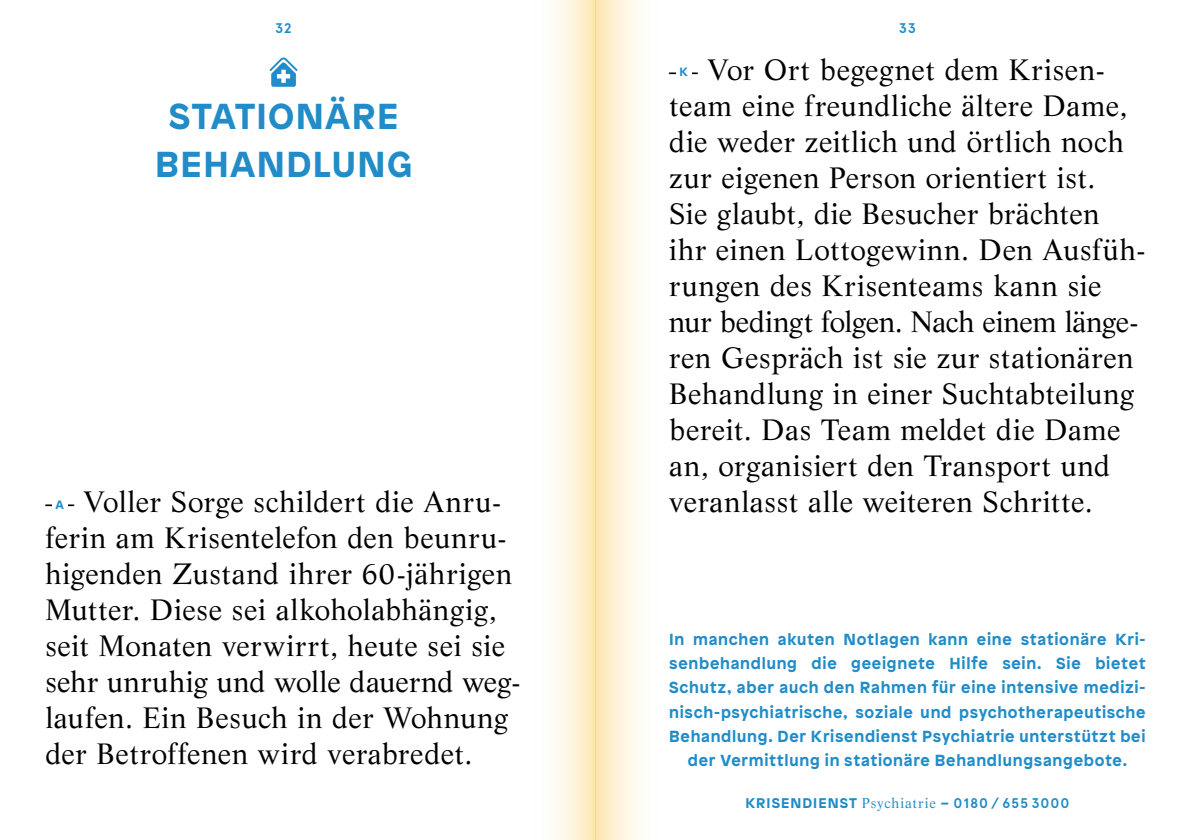
<style>
.page{position:relative;width:1191px;height:840px;background:#fff}
.page>*{position:absolute;margin:0;border:0;box-sizing:border-box;transform-origin:0 0}
.t1{font:700 36px/48px "Patron";letter-spacing:.035em;color:#218cc8;text-align:center}
.t2{font:28.8px/36px "Life LT";letter-spacing:.02em;color:#000}
.t3{font:700 16px/24px "Patron";letter-spacing:.045em;color:#218cc8;text-align:center}
.t4{font:700 14px "Patron";letter-spacing:.07em;color:#218cc8}
.t5{font:700 14px "Apercu";color:#218cc8}
.t6{font:700 12px "Patron";color:#218cc8}
.s1{font-family:"Life LT";font-weight:400}
.s2{font-family:"Apercu"}
</style>
<div class="page">
<div style="left:595px;top:0;width:74px;height:839px;background:linear-gradient(to right,#fdeabc,#fff)"></div>
<div style="left:522px;top:0;width:73px;height:839px;background:linear-gradient(to right,#fff,#fdecc1)"></div>
<svg style="left:269px;top:57px;width:29px;height:30px"></svg>
<p class="t5" style="left:275px;top:20px;width:18px">32</p>
<p class="t1" style="left:155px;top:89px;width:258px">STATIONÄRE<br>BEHANDLUNG</p>
<p class="t2" style="left:45px;top:483px;width:476px">— Voller Sorge schildert die Anru&shy;ferin am Krisentelefon den beunru&shy;higenden Zustand ihrer 60-jährigen Mutter. Diese sei alkoholabhängig, seit Monaten verwirrt, heute sei sie sehr unruhig und wolle dauernd weg&shy;laufen. Ein Besuch in der Wohnung der Betroffenen wird verabredet.</p>
<p class="t6" style="left:56px;top:495px;width:10px">A</p>
<p class="t5" style="left:898px;top:20px;width:19px">33</p>
<p class="t2" style="left:669px;top:51px;width:478px">— Vor Ort begegnet dem Krisen&shy;team eine freundliche ältere Dame, die weder zeitlich und örtlich noch zur eigenen Person orientiert ist.<br>Sie glaubt, die Besucher brächten<br>ihr einen Lottogewinn. Den Ausfüh&shy;rungen des Krisenteams kann sie nur bedingt folgen. Nach einem länge&shy;ren Gespräch ist sie zur stationären Behandlung in einer Suchtabteilung bereit. Das Team meldet die Dame an, organisiert den Transport und veranlasst alle weiteren Schritte.</p>
<p class="t6" style="left:679px;top:63px;width:10px">K</p>
<p class="t3" style="left:669px;top:626px;width:478px">In manchen akuten Notlagen kann eine stationäre Kri&shy;senbehandlung die geeignete Hilfe sein. Sie bietet Schutz, aber auch den Rahmen für eine intensive medizi&shy;nisch-psychiatrische, soziale und psychotherapeutische Behandlung. Der Krisendienst Psychiatrie unterstützt bei der Vermittlung in stationäre Behandlungsangebote.</p>
<p class="t4" style="left:745px;top:791px;width:325px">KRISENDIENST <span class="s1">Psychiatrie</span> – <span class="s2">0180 / 655 3000</span></p>
</div>
